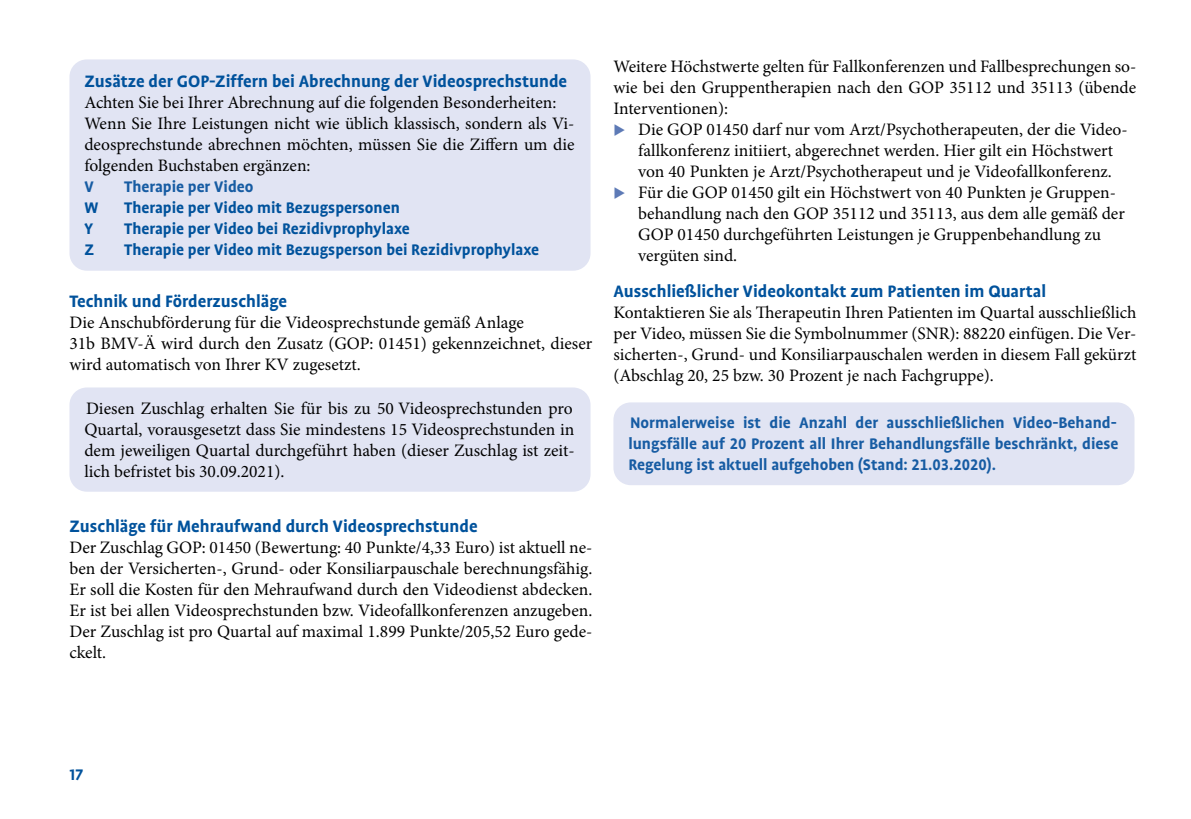
<style>
.page{position:relative;width:1191px;height:819px;background:#fff}
.page>*{position:absolute;margin:0;border:0;box-sizing:border-box;transform-origin:0 0}
.t1{font:18.9px "Profile OT Bold Q angepasst";color:#00529c}
.t2{font:17.5px/21px "Minion Pro";color:#000;text-align:justify}
.t3{font:17.5px/21px "Profile OT Bold Q angepasst";color:#175ca3;text-align:justify}
.t4{font:17.5px "Profile OT Bold Q angepasst";color:#00529c}
</style>
<div class="page">
<div style="left:69px;top:59px;width:521px;height:212px;background:#e1e4f3;border-radius:17px"></div>
<div style="left:69px;top:387px;width:521px;height:104px;background:#e1e4f3;border-radius:17px"></div>
<div style="left:613px;top:402px;width:521px;height:83px;background:#e1e4f3;border-radius:17px"></div>
<p class="t1" style="left:84px;top:71px;width:484px">Zusätze der GOP-Ziffern bei Abrechnung der Videosprechstunde</p>
<p class="t2" style="left:84px;top:92px;width:491px;text-align:left">Achten Sie bei Ihrer Abrechnung auf die folgenden Besonderheiten:<br>Wenn Sie Ihre Leistungen nicht wie üblich klassisch, sondern als Vi&shy;deosprechstunde abrechnen möchten, müssen Sie die Ziffern um die folgenden Buchstaben ergänzen:</p>
<p class="t3" style="left:84px;top:177px;width:11px">V</p>
<p class="t3" style="left:124px;top:177px;width:131px">Therapie per Video</p>
<p class="t4" style="left:84px;top:198px;width:16px">W</p>
<p class="t4" style="left:124px;top:198px;width:277px">Therapie per Video mit Bezugspersonen</p>
<p class="t4" style="left:84px;top:219px;width:10px">Y</p>
<p class="t4" style="left:124px;top:219px;width:287px">Therapie per Video bei Rezidivprophylaxe</p>
<p class="t4" style="left:84px;top:240px;width:11px">Z</p>
<p class="t4" style="left:124px;top:240px;width:416px">Therapie per Video mit Bezugsperson bei Rezidivprophylaxe</p>
<p class="t1" style="left:69px;top:290px;width:219px">Technik und Förderzuschläge</p>
<p class="t2" style="left:69px;top:311px;width:524px;text-align:left">Die Anschubförderung für die Videosprechstunde gemäß Anlage<br>31b BMV-Ä wird durch den Zusatz (GOP: 01451) gekennzeichnet, dieser wird automatisch von Ihrer KV zugesetzt.</p>
<p class="t2" style="left:84px;top:398px;width:492px">Diesen Zuschlag erhalten Sie für bis zu 50 Videosprechstunden pro Quartal, vorausgesetzt dass Sie mindestens 15 Videosprechstunden in dem jeweiligen Quartal durchgeführt haben (dieser Zuschlag ist zeit&shy;lich befristet bis 30.09.2021).</p>
<p class="t1" style="left:69px;top:515px;width:410px">Zuschläge für Mehraufwand durch Videosprechstunde</p>
<p class="t2" style="left:69px;top:536px;width:524px">Der Zuschlag GOP: 01450 (Bewertung: 40 Punkte/4,33 Euro) ist aktuell ne&shy;ben der Versicherten-, Grund- oder Konsiliarpauschale berechnungsfähig.<br>Er soll die Kosten für den Mehraufwand durch den Videodienst abdecken.<br>Er ist bei allen Videosprechstunden bzw. Videofallkonferenzen anzugeben.<br>Der Zuschlag ist pro Quartal auf maximal 1.899 Punkte/205,52 Euro gede&shy;ckelt.</p>
<p class="t2" style="left:613px;top:56px;width:524px">Weitere Höchstwerte gelten für Fallkonferenzen und Fallbesprechungen so&shy;wie bei den Gruppentherapien nach den GOP 35112 und 35113 (übende Interventionen):</p>
<p class="t2" style="left:638px;top:119px;width:491px;text-align:left">Die GOP 01450 darf nur vom Arzt/Psychotherapeuten, der die Video&shy;fallkonferenz initiiert, abgerechnet werden. Hier gilt ein Höchstwert von 40 Punkten je Arzt/Psychotherapeut und je Videofallkonferenz.<br>Für die GOP 01450 gilt ein Höchstwert von 40 Punkten je Gruppen&shy;behandlung nach den GOP 35112 und 35113, aus dem alle gemäß der GOP 01450 durchgeführten Leistungen je Gruppenbehandlung zu vergüten sind.</p>
<p class="t1" style="left:613px;top:281px;width:434px">Ausschließlicher Videokontakt zum Patienten im Quartal</p>
<p class="t2" style="left:613px;top:302px;width:524px">Kontaktieren Sie als Therapeutin Ihren Patienten im Quartal ausschließlich per Video, müssen Sie die Symbolnummer (SNR): 88220 einfügen. Die Ver&shy;sicherten-, Grund- und Konsiliarpauschalen werden in diesem Fall gekürzt (Abschlag 20, 25 bzw. 30 Prozent je nach Fachgruppe).</p>
<p class="t3" style="left:628px;top:413px;width:492px">Normalerweise ist die Anzahl der ausschließlichen Video-Behand&shy;lungsfälle auf 20 Prozent all Ihrer Behandlungsfälle beschränkt, diese Regelung ist aktuell aufgehoben (Stand: 21.03.2020).</p>
<p class="t4" style="left:69px;top:765px;width:15px">17</p>
</div>
